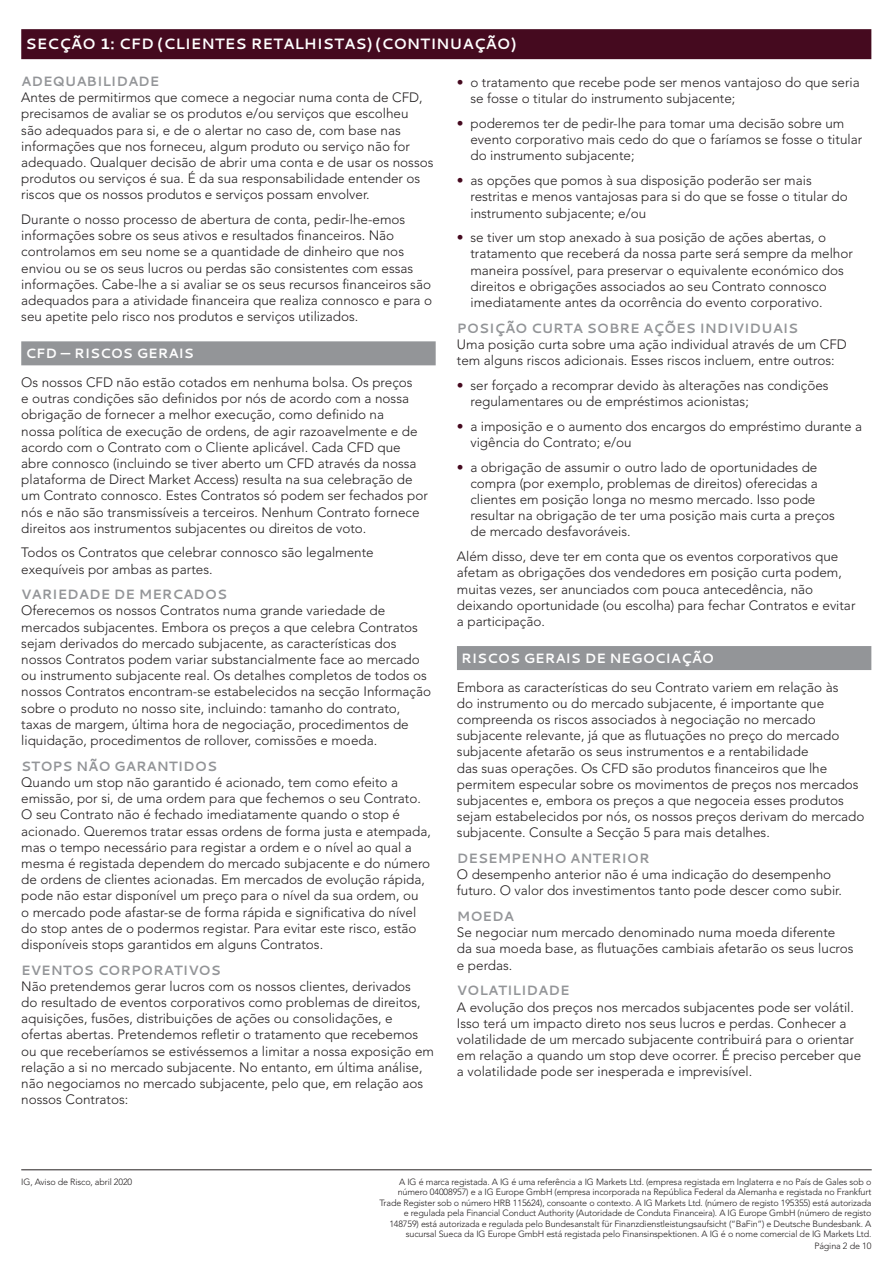
<style>
.page{position:relative;width:893px;height:1263px;background:#fff}
.page>*{position:absolute;margin:0;border:0;box-sizing:border-box;transform-origin:0 0}
.section_title__1_lin{font:700 15px "Cantarell";color:#fff}
.body_copy_span{font:300 13.5px/16.2px "Avenir LT Std";color:#231f20}
.sub_title__level_2{font:700 13.5px "Cantarell";color:#939598}
.sub_title__level_1{font:700 13.5px "Cantarell";color:#fff}
.t1{font:300 9px/10.5px "Avenir LT Std";letter-spacing:-.015em;color:#231f20;text-align:right}
.s1{color:#450a1f}
</style>
<div class="page">
<hr style="left:21px;top:1169px;width:851px;height:1px;background:#231f20">
<div style="left:21px;top:29px;width:850px;height:30px;background:#450a1f"></div>
<div style="left:21px;top:341px;width:415px;height:24px;background:#939598"></div>
<div style="left:457px;top:646px;width:414px;height:24px;background:#939598"></div>
<p class="section_title__1_lin" style="left:26px;top:34px;width:492px">SECÇÃO 1: CFD (CLIENTES RETALHISTAS) (CONTINUAÇÃO)</p>
<p class="sub_title__level_2" style="left:21px;top:72px;width:140px">ADEQUABILIDADE</p>
<p class="body_copy_span" style="left:21px;top:89px;width:414px">Antes de permitirmos que comece a negociar numa conta de CFD, precisamos de avaliar se os produtos e/ou serviços que escolheu<br>são adequados para si, e de o alertar no caso de, com base nas informações que nos forneceu, algum produto ou serviço não for adequado. Qualquer decisão de abrir uma conta e de usar os nossos produtos ou serviços é sua. É da sua responsabilidade entender os riscos que os nossos produtos e serviços possam envolver.</p>
<p class="body_copy_span" style="left:21px;top:211px;width:412px">Durante o nosso processo de abertura de conta, pedir-lhe-emos informações sobre os seus ativos e resultados financeiros. Não controlamos em seu nome se a quantidade de dinheiro que nos enviou ou se os seus lucros ou perdas são consistentes com essas informações. Cabe-lhe a si avaliar se os seus recursos financeiros são adequados para a atividade financeira que realiza connosco e para o seu apetite pelo risco nos produtos e serviços utilizados.</p>
<p class="sub_title__level_1" style="left:26px;top:344px;width:170px">CFD — RISCOS GERAIS</p>
<p class="body_copy_span" style="left:21px;top:374px;width:408px">Os nossos CFD não estão cotados em nenhuma bolsa. Os preços<br>e outras condições são definidos por nós de acordo com a nossa obrigação de fornecer a melhor execução, como definido na<br>nossa política de execução de ordens, de agir razoavelmente e de acordo com o Contrato com o Cliente aplicável. Cada CFD que abre connosco (incluindo se tiver aberto um CFD através da nossa plataforma de Direct Market Access) resulta na sua celebração de um Contrato connosco. Estes Contratos só podem ser fechados por nós e não são transmissíveis a terceiros. Nenhum Contrato fornece direitos aos instrumentos subjacentes ou direitos de voto.</p>
<p class="body_copy_span" style="left:21px;top:545px;width:354px">Todos os Contratos que celebrar connosco são legalmente exequíveis por ambas as partes.</p>
<p class="sub_title__level_2" style="left:21px;top:585px;width:207px">VARIEDADE DE MERCADOS</p>
<p class="body_copy_span" style="left:21px;top:603px;width:411px">Oferecemos os nossos Contratos numa grande variedade de mercados subjacentes. Embora os preços a que celebra Contratos sejam derivados do mercado subjacente, as características dos nossos Contratos podem variar substancialmente face ao mercado ou instrumento subjacente real. Os detalhes completos de todos os nossos Contratos encontram-se estabelecidos na secção Informação sobre o produto no nosso site, incluindo: tamanho do contrato, taxas de margem, última hora de negociação, procedimentos de liquidação, procedimentos de rollover, comissões e moeda.</p>
<p class="sub_title__level_2" style="left:21px;top:756px;width:197px">STOPS NÃO GARANTIDOS</p>
<p class="body_copy_span" style="left:21px;top:774px;width:411px">Quando um stop não garantido é acionado, tem como efeito a emissão, por si, de uma ordem para que fechemos o seu Contrato.<br>O seu Contrato não é fechado imediatamente quando o stop é acionado. Queremos tratar essas ordens de forma justa e atempada, mas o tempo necessário para registar a ordem e o nível ao qual a mesma é registada dependem do mercado subjacente e do número de ordens de clientes acionadas. Em mercados de evolução rápida, pode não estar disponível um preço para o nível da sua ordem, ou<br>o mercado pode afastar-se de forma rápida e significativa do nível do stop antes de o podermos registar. Para evitar este risco, estão disponíveis stops garantidos em alguns Contratos.</p>
<p class="sub_title__level_2" style="left:21px;top:960px;width:201px">EVENTOS CORPORATIVOS</p>
<p class="body_copy_span" style="left:21px;top:978px;width:414px">Não pretendemos gerar lucros com os nossos clientes, derivados<br>do resultado de eventos corporativos como problemas de direitos, aquisições, fusões, distribuições de ações ou consolidações, e ofertas abertas. Pretendemos refletir o tratamento que recebemos ou que receberíamos se estivéssemos a limitar a nossa exposição em relação a si no mercado subjacente. No entanto, em última análise, não negociamos no mercado subjacente, pelo que, em relação aos nossos Contratos:</p>
<p class="body_copy_span" style="left:470px;top:74px;width:391px;text-indent:-14px"><span class="s1">•</span> o tratamento que recebe pode ser menos vantajoso do que seria se fosse o titular do instrumento subjacente;</p>
<p class="body_copy_span" style="left:470px;top:115px;width:393px;text-indent:-14px"><span class="s1">•</span> poderemos ter de pedir-lhe para tomar uma decisão sobre um evento corporativo mais cedo do que o faríamos se fosse o titular do instrumento subjacente;</p>
<p class="body_copy_span" style="left:470px;top:172px;width:379px;text-indent:-14px"><span class="s1">•</span> as opções que pomos à sua disposição poderão ser mais restritas e menos vantajosas para si do que se fosse o titular do instrumento subjacente; e/ou</p>
<p class="body_copy_span" style="left:470px;top:230px;width:384px;text-indent:-14px"><span class="s1">•</span> se tiver um stop anexado à sua posição de ações abertas, o tratamento que receberá da nossa parte será sempre da melhor maneira possível, para preservar o equivalente económico dos direitos e obrigações associados ao seu Contrato connosco imediatamente antes da ocorrência do evento corporativo.</p>
<p class="sub_title__level_2" style="left:457px;top:318px;width:343px">POSIÇÃO CURTA SOBRE AÇÕES INDIVIDUAIS</p>
<p class="body_copy_span" style="left:457px;top:336px;width:391px">Uma posição curta sobre uma ação individual através de um CFD tem alguns riscos adicionais. Esses riscos incluem, entre outros:</p>
<p class="body_copy_span" style="left:470px;top:377px;width:360px;text-indent:-14px"><span class="s1">•</span> ser forçado a recomprar devido às alterações nas condições regulamentares ou de empréstimos acionistas;</p>
<p class="body_copy_span" style="left:470px;top:418px;width:393px;text-indent:-14px"><span class="s1">•</span> a imposição e o aumento dos encargos do empréstimo durante a vigência do Contrato; e/ou</p>
<p class="body_copy_span" style="left:470px;top:459px;width:366px;text-indent:-14px"><span class="s1">•</span> a obrigação de assumir o outro lado de oportunidades de compra (por exemplo, problemas de direitos) oferecidas a clientes em posição longa no mesmo mercado. Isso pode resultar na obrigação de ter uma posição mais curta a preços de mercado desfavoráveis.</p>
<p class="body_copy_span" style="left:457px;top:548px;width:400px">Além disso, deve ter em conta que os eventos corporativos que afetam as obrigações dos vendedores em posição curta podem, muitas vezes, ser anunciados com pouca antecedência, não deixando oportunidade (ou escolha) para fechar Contratos e evitar a participação.</p>
<p class="sub_title__level_1" style="left:461px;top:648px;width:254px">RISCOS GERAIS DE NEGOCIAÇÃO</p>
<p class="body_copy_span" style="left:457px;top:679px;width:409px">Embora as características do seu Contrato variem em relação às<br>do instrumento ou do mercado subjacente, é importante que compreenda os riscos associados à negociação no mercado subjacente relevante, já que as flutuações no preço do mercado subjacente afetarão os seus instrumentos e a rentabilidade<br>das suas operações. Os CFD são produtos financeiros que lhe permitem especular sobre os movimentos de preços nos mercados subjacentes e, embora os preços a que negoceia esses produtos sejam estabelecidos por nós, os nossos preços derivam do mercado subjacente. Consulte a Secção 5 para mais detalhes.</p>
<p class="sub_title__level_2" style="left:457px;top:849px;width:194px">DESEMPENHO ANTERIOR</p>
<p class="body_copy_span" style="left:457px;top:866px;width:387px">O desempenho anterior não é uma indicação do desempenho futuro. O valor dos investimentos tanto pode descer como subir.</p>
<p class="sub_title__level_2" style="left:457px;top:907px;width:59px">MOEDA</p>
<p class="body_copy_span" style="left:457px;top:924px;width:398px">Se negociar num mercado denominado numa moeda diferente da sua moeda base, as flutuações cambiais afetarão os seus lucros e perdas.</p>
<p class="sub_title__level_2" style="left:457px;top:981px;width:114px">VOLATILIDADE</p>
<p class="body_copy_span" style="left:457px;top:999px;width:406px">A evolução dos preços nos mercados subjacentes pode ser volátil.<br>Isso terá um impacto direto nos seus lucros e perdas. Conhecer a volatilidade de um mercado subjacente contribuirá para o orientar em relação a quando um stop deve ocorrer. É preciso perceber que a volatilidade pode ser inesperada e imprevisível.</p>
<p class="t1" style="left:21px;top:1176px;width:113px">IG, Aviso de Risco, abril 2020</p>
<p class="t1" style="left:379px;top:1176px;width:493px">A IG é marca registada. A IG é uma referência a IG Markets Ltd. (empresa registada em Inglaterra e no País de Gales sob o número 04008957) e a IG Europe GmbH (empresa incorporada na República Federal da Alemanha e registada no Frankfurt Trade Register sob o número HRB 115624), consoante o contexto. A IG Markets Ltd. (número de registo 195355) está autorizada e regulada pela Financial Conduct Authority (Autoridade de Conduta Financeira). A IG Europe GmbH (número de registo 148759) está autorizada e regulada pelo Bundesanstalt für Finanzdienstleistungsaufsicht (“BaFin”) e Deutsche Bundesbank. A sucursal Sueca da IG Europe GmbH está registada pelo Finansinspektionen. A IG é o nome comercial de IG Markets Ltd.</p>
<p class="t1" style="left:814px;top:1240px;width:58px">Página 2 de 10</p>
</div>
